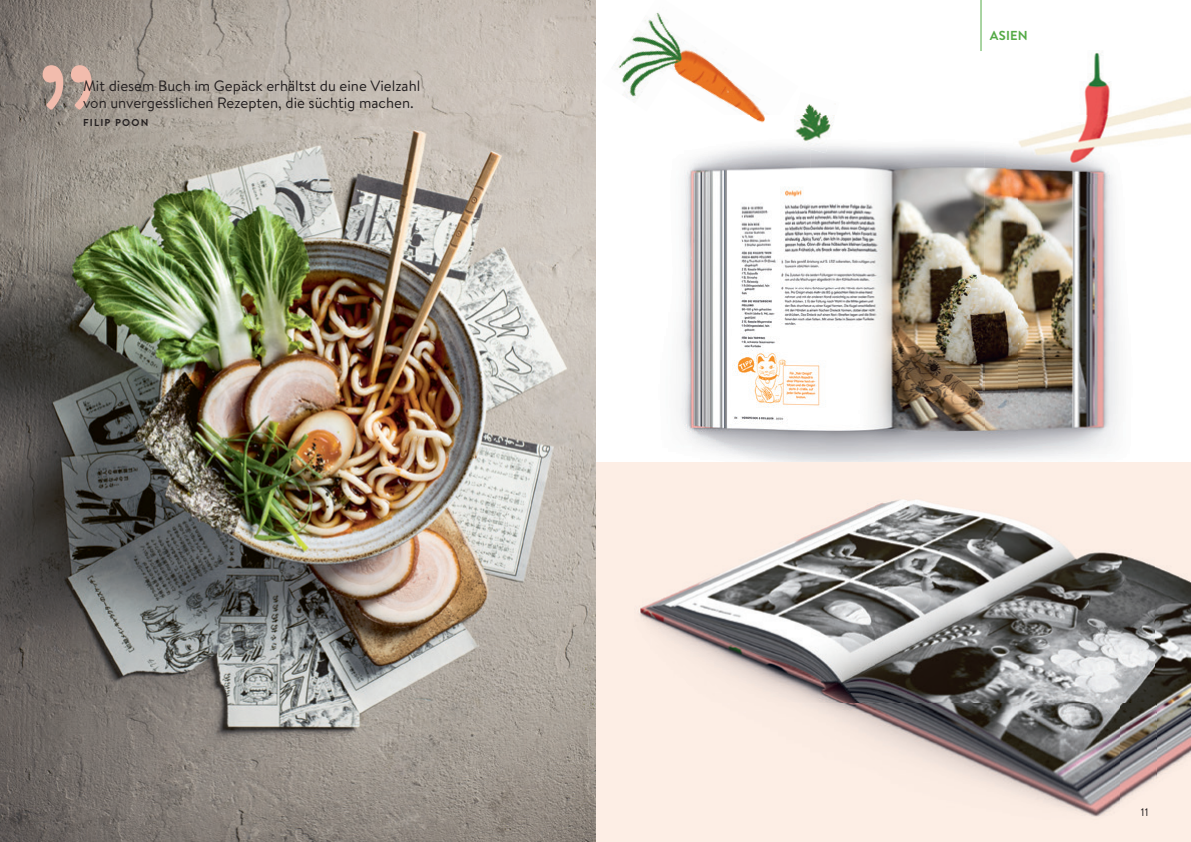
<style>
.page{position:relative;width:1191px;height:842px;background:#fff}
.page>*{position:absolute;margin:0;border:0;box-sizing:border-box;transform-origin:0 0}
.t1{font:15px/17px "Brandon Text";color:#231f20}
.t2{font:700 13px "Brandon Text";letter-spacing:.02em;color:#54aa46}
.t3{font:11px "Brandon Text";color:#231f20}
.t4{font:700 10px "Brandon Text";letter-spacing:.12em;color:#231f20}
</style>
<div class="page">
<img style="left:680px;top:146px;width:339px;height:316px">
<img style="left:1019px;top:183px;width:100px;height:275px">
<img style="left:595px;top:462px;width:596px;height:380px">
<img style="left:0;top:0;width:595px;height:842px">
<img style="left:1084px;top:53px;width:107px;height:86px">
<img style="left:1006px;top:115px;width:152px;height:68px">
<img style="left:614px;top:12px;width:153px;height:103px">
<img style="left:749px;top:115px;width:16px;height:8px">
<img style="left:804px;top:104px;width:18px;height:11px">
<img style="left:787px;top:115px;width:49px;height:38px">
<svg style="left:43px;top:65px;width:49px;height:45px;background:#bb9f93"></svg>
<hr style="left:980px;top:0;width:1px;height:51px;background:#54aa46">
<p class="t1" style="left:83px;top:77px;width:339px">Mit diesem Buch im Gepäck erhältst du eine Vielzahl von unvergesslichen Rezepten, die süchtig machen.</p>
<p class="t4" style="left:83px;top:115px;width:67px">FILIP POON</p>
<p class="t2" style="left:989px;top:26px;width:40px">ASIEN</p>
<p class="t3" style="left:1141px;top:804px;width:9px">11</p>
</div>
